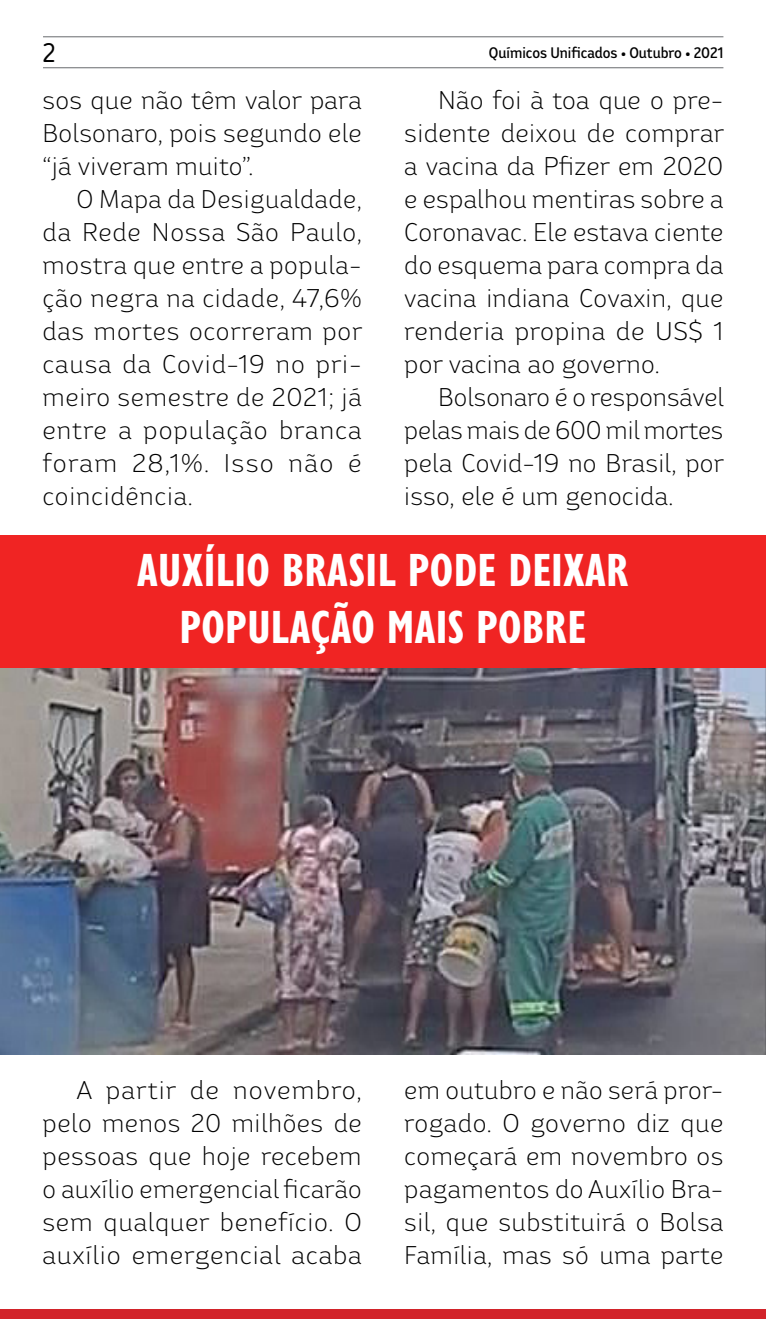
<style>
.page{position:relative;width:766px;height:1319px;background:#fff}
.page>*{position:absolute;margin:0;border:0;box-sizing:border-box;transform-origin:0 0}
.t1{font:700 condensed 48px/57.6px "Gill Sans Nova";letter-spacing:.005em;color:#fff;text-align:center}
.t2{font:26.1px "Blogger Sans";color:#000}
.t3{font:300 24px/33px "Bw Helder W2";letter-spacing:.02em;color:#000;text-align:justify}
.t4{font:500 14.4px "Bw Helder W1";color:#000}
</style>
<div class="page">
<hr style="left:43px;top:36px;width:680px;height:1px;background:#808285">
<hr style="left:43px;top:67px;width:680px;height:1px;background:#808285">
<div style="left:0;top:1308px;width:765px;height:10px;background:#d2232a"></div>
<img style="left:0;top:667px;width:765px;height:387px">
<div style="left:0;top:535px;width:765px;height:132px;background:#f02423"></div>
<p class="t2" style="left:43px;top:38px;width:15px">2</p>
<p class="t4" style="left:489px;top:44px;width:236px">Químicos Unificados • Outubro • 2021</p>
<p class="t3" style="left:43px;top:83px;width:320px">sos que não têm valor para Bolsonaro, pois segundo ele “já viveram muito”.</p>
<p class="t3" style="left:43px;top:182px;width:321px;text-indent:34px">O Mapa da Desigualdade, da Rede Nossa São Paulo, mostra que entre a popula&shy;ção negra na cidade, 47,6% das mortes ocorreram por causa da Covid-19 no pri&shy;meiro semestre de 2021; já entre a população branca foram 28,1%. Isso não é coincidência.</p>
<p class="t3" style="left:404px;top:83px;width:321px;text-indent:34px">Não foi à toa que o pre&shy;sidente deixou de comprar a vacina da Pfizer em 2020 e espalhou mentiras sobre a Coronavac. Ele estava ciente do esquema para compra da vacina indiana Covaxin, que renderia propina de US$ 1 por vacina ao governo.</p>
<p class="t3" style="left:404px;top:380px;width:321px;text-indent:34px">Bolsonaro é o responsável pelas mais de 600 mil mortes pela Covid-19 no Brasil, por isso, ele é um genocida.</p>
<h1 class="t1" style="left:137px;top:539px;width:492px">AUXÍLIO BRASIL PODE DEIXAR<br>POPULAÇÃO MAIS POBRE</h1>
<p class="t3" style="left:43px;top:1073px;width:321px;text-indent:34px">A partir de novembro, pelo menos 20 milhões de pessoas que hoje recebem o auxílio emergencial ficarão sem qualquer benefício. O auxílio emergencial acaba</p>
<p class="t3" style="left:404px;top:1073px;width:320px">em outubro e não será pror&shy;rogado. O governo diz que começará em novembro os pagamentos do Auxílio Bra&shy;sil, que substituirá o Bolsa Família, mas só uma parte</p>
</div>
